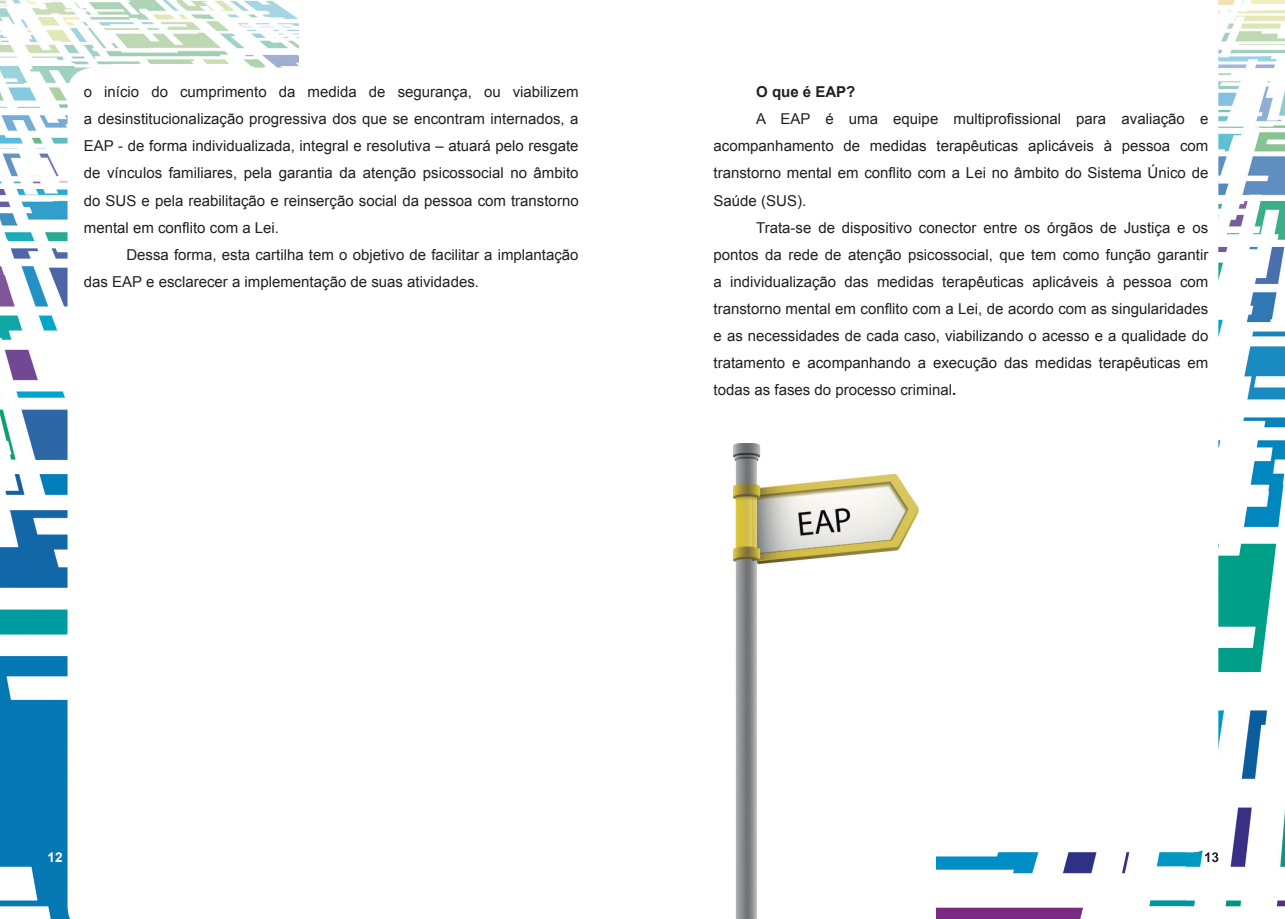
<style>
.page{position:relative;width:1285px;height:919px;background:#fff}
.page>*{position:absolute;margin:0;border:0;box-sizing:border-box;transform-origin:0 0}
.t1{font:15px/27px "Arial";color:#231f20;text-align:justify}
.t2{font:700 15px "Arial";color:#231f20}
.t3{font:700 13.5px "Arial";color:#fff}
.s1{font-weight:700}
</style>
<div class="page">
<img style="left:0;top:0;width:298px;height:918px">
<img style="left:1185px;top:0;width:99px;height:907px">
<img style="left:936px;top:852px;width:249px;height:66px">
<img style="left:1204px;top:852px;width:14px;height:10px">
<svg style="left:68px;top:68px;width:230px;height:850px"></svg>
<svg style="left:1185px;top:0;width:32px;height:852px"></svg>
<img style="left:733px;top:443px;width:186px;height:475px">
<p class="t1" style="left:84px;top:79px;width:496px">o início do cumprimento da medida de segurança, ou viabilizem a desinstitucionalização progressiva dos que se encontram internados, a EAP - de forma individualizada, integral e resolutiva – atuará pelo resgate de vínculos familiares, pela garantia da atenção psicossocial no âmbito do SUS e pela reabilitação e reinserção social da pessoa com transtorno mental em conflito com a Lei.</p>
<p class="t1" style="left:84px;top:241px;width:496px;text-indent:43px">Dessa forma, esta cartilha tem o objetivo de facilitar a implantação das EAP e esclarecer a implementação de suas atividades.</p>
<p class="t2" style="left:756px;top:82px;width:101px">O que é EAP?</p>
<p class="t1" style="left:713px;top:106px;width:496px;text-indent:43px">A EAP é uma equipe multiprofissional para avaliação e acompanhamento de medidas terapêuticas aplicáveis à pessoa com transtorno mental em conflito com a Lei no âmbito do Sistema Único de Saúde (SUS).</p>
<p class="t1" style="left:713px;top:214px;width:496px;text-indent:43px">Trata-se de dispositivo conector entre os órgãos de Justiça e os pontos da rede de atenção psicossocial, que tem como função garantir a individualização das medidas terapêuticas aplicáveis à pessoa com transtorno mental em conflito com a Lei, de acordo com as singularidades e as necessidades de cada caso, viabilizando o acesso e a qualidade do tratamento e acompanhando a execução das medidas terapêuticas em todas as fases do processo criminal<span class="s1">.</span></p>
<p class="t3" style="left:48px;top:848px;width:17px">12</p>
</div>
